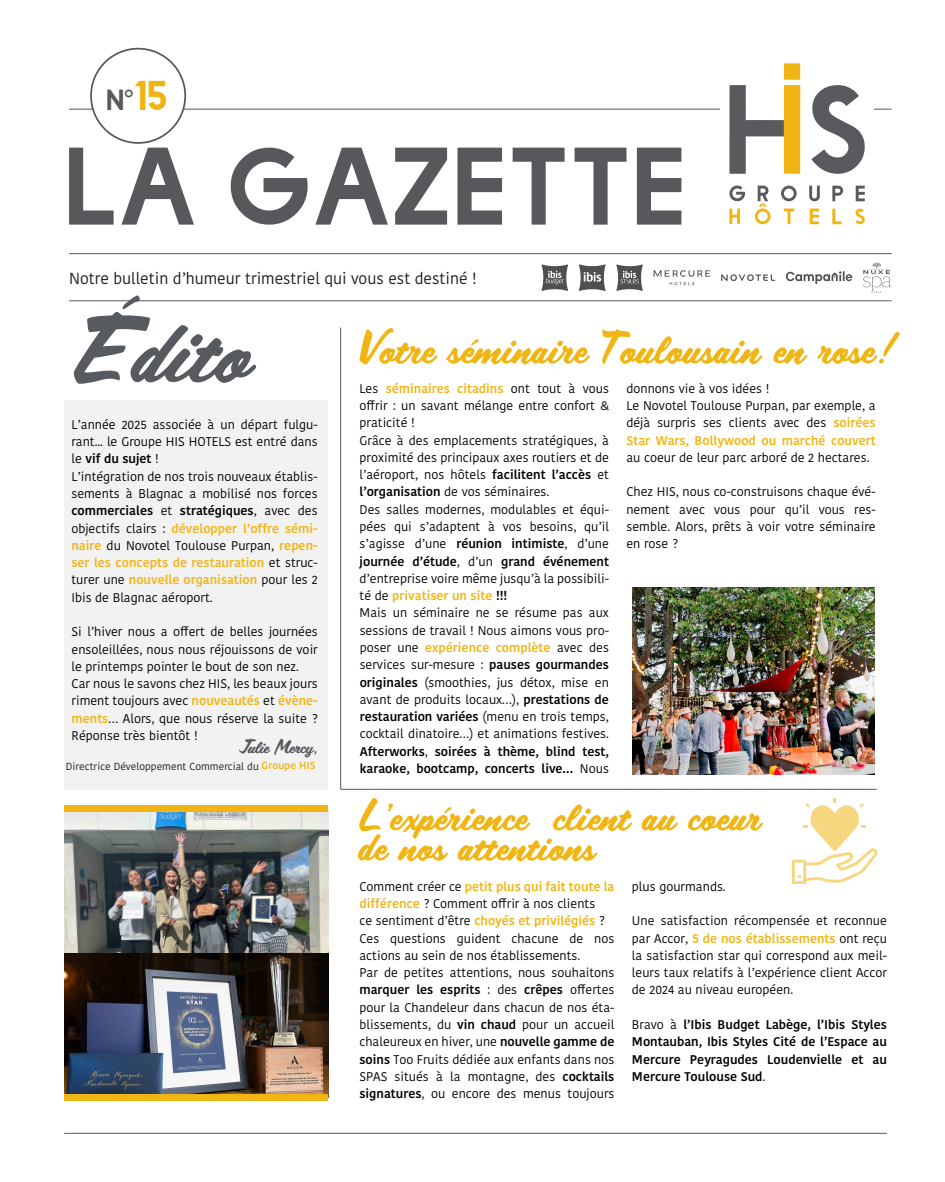
<style>
.page{position:relative;width:945px;height:1182px;background:#fff}
.page>*{position:absolute;margin:0;border:0;box-sizing:border-box;transform-origin:0 0}
.t1{font:italic 85.05px "Scriptorama JF Tradeshow";color:#575a5e}
.t2{font:40.77px "Scriptorama JF Tradeshow";color:#f0b513}
.t3{font:39.29px/29.8px "Scriptorama JF Tradeshow";color:#f0b513}
.t4{font:29.05px "Big Orange";color:#575a5e}
.t5{font:17.24px "Scriptorama JF Tradeshow";letter-spacing:-.025em;color:#575a5e}
.t6{font:15.92px "Kohinoor Bangla";color:#1d1d1b}
.t7{font:12.6px/17.2px "Kohinoor Bangla";color:#000}
.t8{font:600 12.6px/17.2px "Kohinoor Bangla";color:#000;text-align:justify}
.t9{font:10.24px "Kohinoor Bangla";letter-spacing:.005em;color:#1d1d1b}
.s1{font-size:41.56px;color:#f0b513}
.s2{font-weight:600;color:#f0b513}
.s3{font-weight:600}
.s4{font-weight:400}
</style>
<div class="page">
<hr style="left:64px;top:1132px;width:823px;height:1px;background:#56585c">
<div style="left:64px;top:400px;width:264px;height:390px;background:#f3f2f3"></div>
<svg style="left:792px;top:798px;width:86px;height:85px"></svg>
<hr style="left:69px;top:109px;width:823px;height:1px;background:#56585c">
<svg style="left:69px;top:148px;width:45px;height:76px"></svg>
<svg style="left:121px;top:148px;width:73px;height:76px"></svg>
<svg style="left:231px;top:148px;width:77px;height:76px"></svg>
<svg style="left:315px;top:148px;width:73px;height:76px"></svg>
<svg style="left:395px;top:148px;width:52px;height:76px"></svg>
<svg style="left:457px;top:148px;width:45px;height:76px"></svg>
<svg style="left:513px;top:148px;width:52px;height:76px"></svg>
<svg style="left:575px;top:148px;width:51px;height:76px"></svg>
<svg style="left:637px;top:148px;width:44px;height:76px"></svg>
<div style="left:91px;top:49px;width:94px;height:94px;background:#fff;border-radius:50%"></div>
<div style="left:90px;top:48px;width:96px;height:96px;border:2px solid #56585c;border-radius:50%"></div>
<hr style="left:69px;top:300px;width:823px;height:1px;background:#56585c">
<hr style="left:69px;top:253px;width:823px;height:1px;background:#56585c">
<svg style="left:542px;top:264px;width:26px;height:27px"></svg>
<svg style="left:579px;top:264px;width:27px;height:27px"></svg>
<svg style="left:616px;top:264px;width:27px;height:27px"></svg>
<svg style="left:654px;top:270px;width:56px;height:15px"></svg>
<svg style="left:721px;top:274px;width:54px;height:7px"></svg>
<svg style="left:786px;top:271px;width:66px;height:13px"></svg>
<svg style="left:863px;top:262px;width:29px;height:31px"></svg>
<div style="left:721px;top:58px;width:153px;height:173px;background:#fff"></div>
<svg style="left:811px;top:85px;width:54px;height:89px"></svg>
<svg style="left:729px;top:63px;width:71px;height:111px"></svg>
<svg style="left:781px;top:185px;width:16px;height:16px"></svg>
<svg style="left:729px;top:185px;width:16px;height:39px"></svg>
<svg style="left:856px;top:186px;width:9px;height:15px"></svg>
<svg style="left:810px;top:208px;width:9px;height:16px"></svg>
<svg style="left:809px;top:186px;width:11px;height:15px"></svg>
<svg style="left:832px;top:185px;width:12px;height:16px"></svg>
<svg style="left:855px;top:208px;width:10px;height:16px"></svg>
<svg style="left:784px;top:208px;width:10px;height:16px"></svg>
<svg style="left:832px;top:208px;width:9px;height:16px"></svg>
<svg style="left:755px;top:185px;width:16px;height:39px"></svg>
<hr style="left:340px;top:327px;width:1px;height:462px;background:#575a5e">
<hr style="left:341px;top:788px;width:536px;height:1px;background:#575a5e">
<img style="left:64px;top:812px;width:264px;height:282px">
<div style="left:64px;top:1094px;width:264px;height:6px;background:#f0b513"></div>
<div style="left:64px;top:805px;width:264px;height:7px;background:#f0b513"></div>
<img style="left:633px;top:587px;width:241px;height:187px">
<h3 class="t4" style="left:106px;top:86px;width:63px">n°<span class="s1">15</span></h3>
<p class="t6" style="left:69px;top:266px;width:409px">Notre bulletin d’humeur trimestriel qui vous est destiné !</p>
<h1 class="t1" style="left:69px;top:291px;width:200px">Édito</h1>
<h2 class="t2" style="left:359px;top:320px;width:543px">Votre séminaire Toulousain en rose!</h2>
<p class="t7" style="left:359px;top:379px;width:251px">Les <span class="s2">séminaires citadins</span> ont tout à vous offrir : un savant mélange entre confort &amp; praticité !<br>Grâce à des emplacements stratégiques, à proximité des principaux axes routiers et de l’aéroport, nos hôtels <span class="s3">facilitent l’accès</span> et <span class="s3">l’organisation</span> de vos séminaires.<br>Des salles modernes, modulables et équi&shy;pées qui s’adaptent à vos besoins, qu’il s’agisse d’une <span class="s3">réunion intimiste</span>, d’une <span class="s3">journée d’étude</span>, d’un <span class="s3">grand événement </span>d’entreprise voire même jusqu’à la possibili&shy;té de <span class="s2">privatiser un site</span> <span class="s3">!!!<br></span>Mais un séminaire ne se résume pas aux sessions de travail ! Nous aimons vous pro&shy;poser une <span class="s2">expérience complète</span> avec des services sur-mesure : <span class="s3">pauses gourmandes originales</span> (smoothies, jus détox, mise en avant de produits locaux…), <span class="s3">prestations de restauration variées</span> (menu en trois temps, cocktail dinatoire…) et animations festives.<br><span class="s3">Afterworks</span>, <span class="s3">soirées à thème, blind test, karaoke, bootcamp, concerts live…</span> Nous</p>
<p class="t7" style="left:626px;top:379px;width:251px">donnons vie à vos idées !<br>Le Novotel Toulouse Purpan, par exemple, a déjà surpris ses clients avec des <span class="s2">soirées Star Wars, Bollywood ou marché couvert</span></p>
<p class="t7" style="left:71px;top:415px;width:248px">L’année 2025 associée à un départ fulgu&shy;rant... le Groupe HIS HOTELS est entré dans le <span class="s3">vif du sujet</span> !<br>L’intégration de nos trois nouveaux établis&shy;sements à Blagnac a mobilisé nos forces <span class="s3">commerciales</span> et <span class="s3">stratégiques</span>, avec des objectifs clairs : <span class="s2">développer l’offre sémi&shy;naire</span> du Novotel Toulouse Purpan, <span class="s2">repen&shy;ser les concepts de restauration</span> et struc&shy;turer une <span class="s2">nouvelle organisation</span> pour les 2<br>Ibis de Blagnac aéroport.</p>
<p class="t7" style="left:72px;top:623px;width:248px">Si l’hiver nous a offert de belles journées ensoleillées, nous nous réjouissons de voir le printemps pointer le bout de son nez.<br>Car nous le savons chez HIS, les beaux jours riment toujours avec <span class="s2">nouveautés</span> et <span class="s2">évène&shy;ments</span>… Alors, que nous réserve la suite ?<br>Réponse très bientôt !</p>
<p class="t7" style="left:626px;top:448px;width:245px">au coeur de leur parc arboré de 2 hectares.</p>
<p class="t7" style="left:626px;top:483px;width:251px;text-align:justify">Chez HIS, nous co-construisons chaque évé&shy;nement avec vous pour qu’il vous res&shy;semble. Alors, prêts à voir votre séminaire en rose ?</p>
<h3 class="t5" style="left:239px;top:734px;width:82px">Julie Mercy,</h3>
<p class="t9" style="left:66px;top:758px;width:251px">Directrice Développement Commercial du <span class="s2">Groupe HIS</span></p>
<h3 class="t3" style="left:358px;top:800px;width:404px">L’expérience client au coeur de nos attentions</h3>
<p class="t7" style="left:359px;top:877px;width:257px">Comment créer ce <span class="s2">petit plus qui fait toute la différence</span> ? Comment offrir à nos clients<br>ce sentiment d’être <span class="s2">choyés et privilégiés</span> ?<br>Ces questions guident chacune de nos actions au sein de nos établissements.<br>Par de petites attentions, nous souhaitons <span class="s3">marquer les esprits</span> : des <span class="s3">crêpes</span> offertes pour la Chandeleur dans chacun de nos éta&shy;blissements, du <span class="s3">vin chaud</span> pour un accueil chaleureux en hiver, une <span class="s3">nouvelle gamme de soins</span> Too Fruits dédiée aux enfants dans nos SPAS situés à la montagne, des <span class="s3">cocktails signatures</span>, ou encore des menus toujours</p>
<p class="t7" style="left:632px;top:877px;width:95px">plus gourmands.</p>
<p class="t7" style="left:632px;top:911px;width:256px;text-align:justify">Une satisfaction récompensée et reconnue par Accor, <span class="s2">5 de nos établissements</span> ont reçu la satisfaction star qui correspond aux meil&shy;leurs taux relatifs à l’expérience client Accor de 2024 au niveau européen.</p>
<p class="t8" style="left:632px;top:1015px;width:257px"><span class="s4">Bravo à</span> l’Ibis Budget Labège, l’Ibis Styles Montauban, Ibis Styles Cité de l’Espace au Mercure Peyragudes Loudenvielle et au Mercure Toulouse Sud<span class="s4">.</span></p>
</div>
